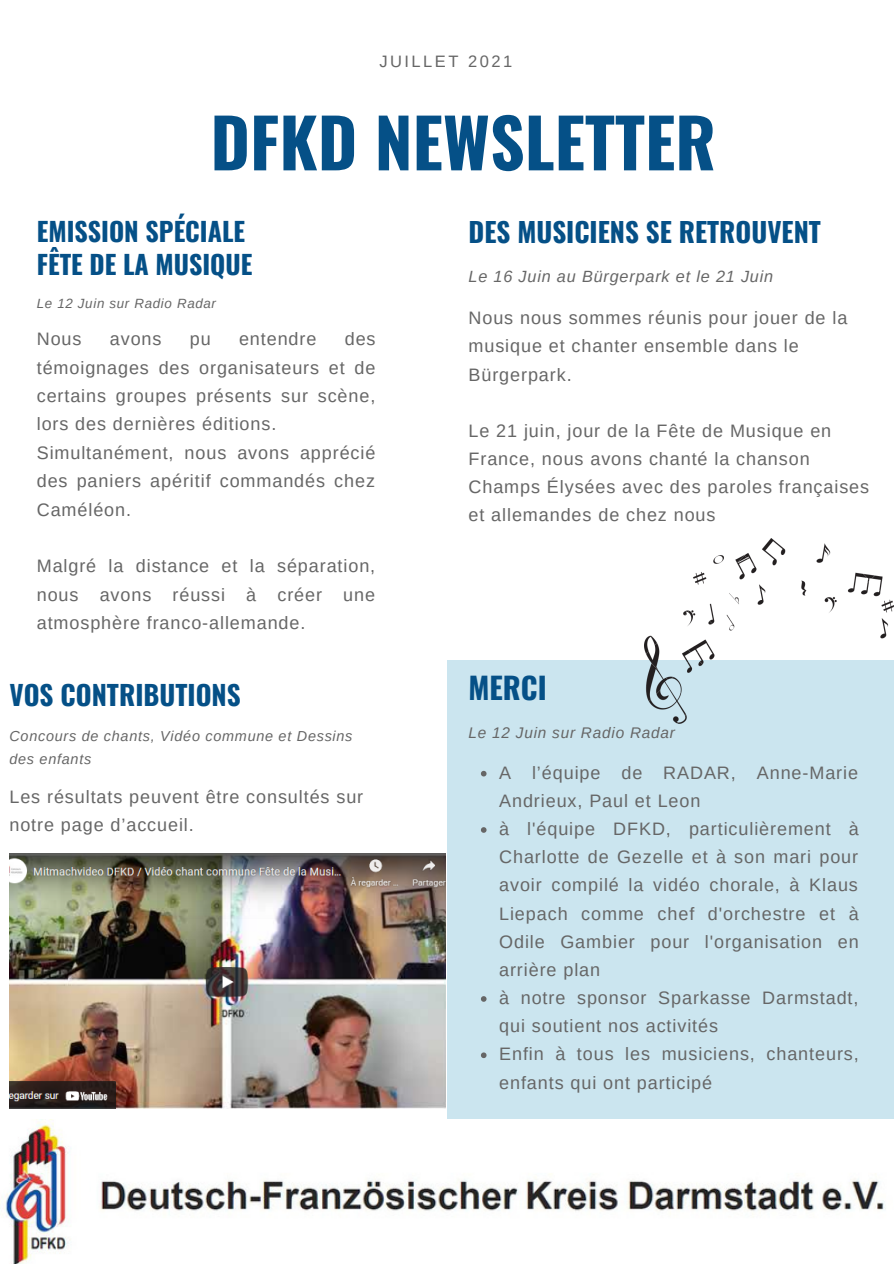
<style>
.page{position:relative;width:894px;height:1264px;background:#fff}
.page>*{position:absolute;margin:0;border:0;box-sizing:border-box;transform-origin:0 0}
.t1{font:700 67.5px "Oswald";color:#055087}
.t2{font:700 29.85px "Oswald";color:#055087}
.t3{font:700 27.15px "Oswald";color:#055087}
.t4{font:700 27px "Oswald";color:#055087}
.t5{font:700 25.95px "Oswald";color:#055087}
.t6{font:18px/28.2px "Arimo";letter-spacing:.05em;color:#666}
.t7{font:16.5px "Arimo";letter-spacing:.15em;color:#666}
.t8{font:italic 16.2px "Arimo";letter-spacing:.05em;color:#666}
.t9{font:italic 15.3px "Arimo";letter-spacing:.05em;color:#666}
.t10{font:italic 14.4px/22.5px "Arimo";letter-spacing:.05em;color:#666}
.t11{font:italic 13.35px "Arimo";letter-spacing:.05em;color:#666}
</style>
<div class="page">
<div style="left:447px;top:659px;width:446px;height:493px;background:#cbe5ef"></div>
<img style="left:4px;top:1119px;width:889px;height:144px">
<img style="left:9px;top:853px;width:436px;height:255px">
<svg style="left:481px;top:770px;width:5px;height:6px"></svg>
<svg style="left:481px;top:827px;width:5px;height:5px"></svg>
<svg style="left:481px;top:996px;width:5px;height:5px"></svg>
<svg style="left:481px;top:1052px;width:5px;height:6px"></svg>
<img style="left:644px;top:539px;width:249px;height:184px">
<p class="t7" style="left:379px;top:52px;width:134px">JUILLET 2021</p>
<p class="t1" style="left:210px;top:90px;width:506px">DFKD NEWSLETTER</p>
<p class="t5" style="left:37px;top:211px;width:210px">EMISSION SPÉCIALE</p>
<p class="t5" style="left:37px;top:243px;width:217px">FÊTE DE LA MUSIQUE</p>
<p class="t11" style="left:37px;top:296px;width:181px">Le 12 Juin sur Radio Radar</p>
<p class="t6" style="left:37px;top:325px;width:340px;text-align:justify;text-indent:308px">des témoignages des organisateurs et de certains groupes présents sur scène, lors des dernières éditions.</p>
<p class="t6" style="left:37px;top:438px;width:340px;text-align:justify">Simultanément, nous avons apprécié des paniers apéritif commandés chez Caméléon.</p>
<p class="t6" style="left:37px;top:325px;width:46px">Nous</p>
<p class="t6" style="left:110px;top:325px;width:53px">avons</p>
<p class="t6" style="left:190px;top:325px;width:22px">pu</p>
<p class="t6" style="left:239px;top:325px;width:79px">entendre</p>
<p class="t6" style="left:37px;top:552px;width:340px;text-align:justify">Malgré la distance et la séparation, nous avons réussi à créer une atmosphère franco-allemande.</p>
<p class="t3" style="left:9px;top:673px;width:233px">VOS CONTRIBUTIONS</p>
<p class="t10" style="left:9px;top:724px;width:344px">Concours de chants, Vidéo commune et Dessins des enfants</p>
<p class="t6" style="left:9px;top:783px;width:355px">Les résultats peuvent être consultés sur notre page d’accueil.</p>
<p class="t4" style="left:468px;top:211px;width:354px">DES MUSICIENS SE RETROUVENT</p>
<p class="t8" style="left:468px;top:267px;width:306px">Le 16 Juin au Bürgerpark et le 21 Juin</p>
<p class="t6" style="left:468px;top:304px;width:380px">Nous nous sommes réunis pour jouer de la musique et chanter ensemble dans le<br>Bürgerpark.</p>
<p class="t6" style="left:468px;top:416px;width:402px">Le 21 juin, jour de la Fête de Musique en France, nous avons chanté la chanson Champs Élysées avec des paroles françaises et allemandes de chez nous</p>
<p class="t2" style="left:468px;top:664px;width:80px">MERCI</p>
<p class="t9" style="left:468px;top:724px;width:208px">Le 12 Juin sur Radio Radar</p>
<p class="t6" style="left:499px;top:758px;width:360px">A l’équipe de RADAR, Anne-Marie<br>Andrieux, Paul et Leon</p>
<p class="t6" style="left:499px;top:814px;width:361px;text-align:justify">à l'équipe DFKD, particulièrement à Charlotte de Gezelle et à son mari pour avoir compilé la vidéo chorale, à Klaus Liepach comme chef d'orchestre et à Odile Gambier pour l'organisation en arrière plan</p>
<p class="t6" style="left:499px;top:983px;width:361px">à notre sponsor Sparkasse Darmstadt, qui soutient nos activités</p>
<p class="t6" style="left:499px;top:1039px;width:361px">Enfin à tous les musiciens, chanteurs, enfants qui ont participé</p>
</div>
